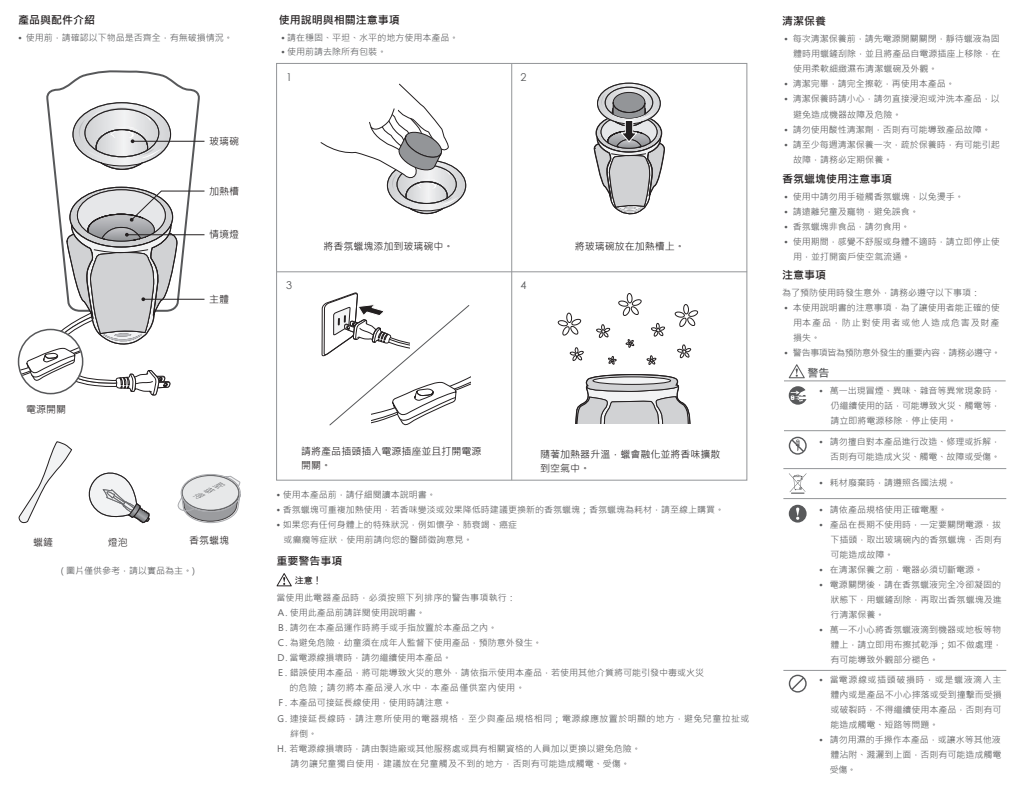
<style>
.page{position:relative;width:1023px;height:796px;background:#fff}
.page>*{position:absolute;margin:0;border:0;box-sizing:border-box;transform-origin:0 0}
.t1{font:700 11px "Microsoft Jheng Hei";color:#231f20}
.t2{font:700 11px "Microsoft Jheng Hei";color:#58595b}
.t3{font:10.8px "Century Gothic";color:#58595b}
.t4{font:10px/14px "Microsoft Jheng Hei";color:#231f20}
.t5{font:9px/15px "Microsoft Jheng Hei";color:#58595b;text-align:justify}
.t6{font:9px "Microsoft Jheng Hei";letter-spacing:.045em;color:#58595b}
.t7{font:9px "Microsoft Jheng Hei";letter-spacing:.03em;color:#58595b}
.t8{font:9px "Microsoft Jheng Hei";letter-spacing:.025em;color:#58595b}
.t9{font:9px "Microsoft Jheng Hei";letter-spacing:-.04em;color:#58595b}
.t10{font:9px "Microsoft Jheng Hei";letter-spacing:.05em;color:#58595b}
.t11{font:9px "DF Hei Bd HK BF";color:#231f20}
</style>
<div class="page">
<hr style="left:783px;top:430px;width:222px;height:1px;background:#939598">
<hr style="left:783px;top:468px;width:222px;height:1px;background:#939598">
<hr style="left:783px;top:498px;width:222px;height:1px;background:#939598">
<hr style="left:783px;top:670px;width:222px;height:1px;background:#939598">
<hr style="left:783px;top:380px;width:222px;height:1px;background:#939598">
<svg style="left:788px;top:436px;width:18px;height:18px"></svg>
<svg style="left:788px;top:386px;width:18px;height:18px"></svg>
<svg style="left:788px;top:504px;width:18px;height:18px"></svg>
<svg style="left:789px;top:473px;width:17px;height:20px"></svg>
<svg style="left:788px;top:674px;width:18px;height:18px"></svg>
<hr style="left:277px;top:271px;width:469px;height:1px;background:#939598">
<hr style="left:511px;top:63px;width:1px;height:417px;background:#939598">
<svg style="left:788px;top:364px;width:16px;height:14px"></svg>
<svg style="left:276px;top:573px;width:16px;height:13px"></svg>
<svg style="left:320px;top:83px;width:146px;height:131px"></svg>
<svg style="left:575px;top:374px;width:116px;height:50px"></svg>
<div style="left:592px;top:377px;width:78px;height:7px;background:#f2f3f4;border-radius:50%"></div>
<div style="left:592px;top:376px;width:78px;height:8px;border:1px solid #231f20;border-radius:50%"></div>
<svg style="left:608px;top:356px;width:8px;height:8px"></svg>
<svg style="left:625px;top:339px;width:8px;height:8px"></svg>
<svg style="left:646px;top:355px;width:10px;height:9px"></svg>
<svg style="left:677px;top:344px;width:13px;height:14px"></svg>
<svg style="left:651px;top:323px;width:13px;height:13px"></svg>
<svg style="left:596px;top:324px;width:14px;height:14px"></svg>
<svg style="left:569px;top:347px;width:14px;height:14px"></svg>
<div style="left:566px;top:313px;width:5px;height:9px;border:1px solid #231f20;border-radius:50%"></div>
<svg style="left:557px;top:318px;width:24px;height:17px"></svg>
<div style="left:626px;top:293px;width:6px;height:10px;border:1px solid #231f20;border-radius:50%"></div>
<svg style="left:618px;top:299px;width:23px;height:17px"></svg>
<div style="left:683px;top:304px;width:5px;height:10px;border:1px solid #231f20;border-radius:50%"></div>
<svg style="left:674px;top:310px;width:24px;height:17px"></svg>
<svg style="left:593px;top:82px;width:71px;height:133px"></svg>
<svg style="left:321px;top:292px;width:149px;height:134px"></svg>
<svg style="left:46px;top:70px;width:155px;height:117px"></svg>
<svg style="left:19px;top:441px;width:53px;height:82px"></svg>
<svg style="left:178px;top:474px;width:63px;height:49px"></svg>
<svg style="left:88px;top:472px;width:62px;height:51px"></svg>
<hr style="left:132px;top:141px;width:72px;height:1px;background:#231f20">
<svg style="left:72px;top:96px;width:99px;height:74px"></svg>
<svg style="left:19px;top:187px;width:186px;height:209px"></svg>
<p class="t1" style="left:18px;top:13px;width:79px">產品與配件介紹</p>
<p class="t5" style="left:18px;top:30px;width:216px">• 使用前，請確認以下物品是否齊全，有無破損情況。</p>
<p class="t4" style="left:209px;top:134px;width:31px">玻璃碗</p>
<p class="t4" style="left:209px;top:184px;width:31px">加熱槽</p>
<p class="t4" style="left:209px;top:227px;width:31px">情境燈</p>
<p class="t4" style="left:26px;top:402px;width:42px">電源開關</p>
<p class="t4" style="left:209px;top:292px;width:21px">主體</p>
<p class="t4" style="left:33px;top:535px;width:21px">蠟鏟</p>
<p class="t4" style="left:108px;top:534px;width:21px">燈泡</p>
<p class="t4" style="left:189px;top:533px;width:41px">香氛蠟塊</p>
<p class="t5" style="left:61px;top:563px;width:136px">( 圖片僅供參考，請以實品為主。)</p>
<p class="t1" style="left:279px;top:13px;width:122px">使用說明與相關注意事項</p>
<p class="t5" style="left:281px;top:30px;width:179px">• 請在穩固、平坦、水平的地方使用本產品。</p>
<p class="t5" style="left:281px;top:44px;width:107px">• 使用前請去除所有包裝。</p>
<p class="t3" style="left:286px;top:69px;width:7px">1</p>
<p class="t3" style="left:520px;top:69px;width:7px">2</p>
<p class="t4" style="left:323px;top:240px;width:131px">將香氛蠟塊添加到玻璃碗中。</p>
<p class="t4" style="left:574px;top:240px;width:111px">將玻璃碗放在加熱槽上。</p>
<p class="t3" style="left:286px;top:278px;width:7px">3</p>
<p class="t3" style="left:520px;top:278px;width:7px">4</p>
<p class="t4" style="left:301px;top:444px;width:181px">請將產品插頭插入電源插座並且打開電源開關。</p>
<p class="t5" style="left:276px;top:487px;width:161px">• 使用本產品前，請仔細閱讀本說明書。</p>
<p class="t5" style="left:276px;top:502px;width:449px">• 香氛蠟塊可重複加熱使用，若香味變淡或效果降低時建議更換新的香氛蠟塊；香氛蠟塊為耗材，請至線上購買。</p>
<p class="t5" style="left:283px;top:517px;width:235px;text-indent:-7px">• 如果您有任何身體上的特殊狀況，例如懷孕、肺衰竭、癌症或癲癇等症狀，使用前請向您的醫師徵詢意見。</p>
<p class="t4" style="left:540px;top:447px;width:181px">隨著加熱器升溫，蠟會融化並將香味擴散到空氣中。</p>
<p class="t1" style="left:276px;top:553px;width:67px">重要警告事項</p>
<p class="t11" style="left:295px;top:576px;width:28px">注意！</p>
<p class="t8" style="left:276px;top:592px;width:241px">當使用此電器產品時，必須按照下列排序的警告事項執行：</p>
<p class="t5" style="left:276px;top:605px;width:150px">Ａ. 使用此產品前請詳閱使用說明書。</p>
<p class="t5" style="left:276px;top:620px;width:222px">Ｂ. 請勿在本產品運作時將手或手指放置於本產品之內。</p>
<p class="t5" style="left:276px;top:635px;width:267px">Ｃ. 為避免危險，幼童須在成年人監督下使用產品，預防意外發生。</p>
<p class="t5" style="left:276px;top:650px;width:177px">Ｄ. 當電源線損壞時，請勿繼續使用本產品。</p>
<p class="t5" style="left:276px;top:665px;width:429px">Ｅ. 錯誤使用本產品，將可能導致火災的意外，請依指示使用本產品，若使用其他介質將可能引發中毒或火災</p>
<p class="t10" style="left:289px;top:682px;width:236px">的危險；請勿將本產品浸入水中，本產品僅供室內使用。</p>
<p class="t5" style="left:278px;top:695px;width:175px">F . 本產品可接延長線使用，使用時請注意。</p>
<p class="t6" style="left:277px;top:712px;width:473px">G. 連接延長線時，請注意所使用的電器規格，至少與產品規格相同；電源線應放置於明顯的地方，避免兒童拉扯或</p>
<p class="t5" style="left:290px;top:725px;width:28px">絆倒。</p>
<p class="t5" style="left:277px;top:740px;width:365px">H . 若電源線損壞時，請由製造廠或其他服務處或具有相關資格的人員加以更換以避免危險。</p>
<p class="t7" style="left:290px;top:757px;width:341px">請勿讓兒童獨自使用，建議放在兒童觸及不到的地方，否則有可能造成觸電、受傷。</p>
<p class="t1" style="left:781px;top:14px;width:45px">清潔保養</p>
<p class="t5" style="left:793px;top:32px;width:208px;text-indent:-9px">• 每次清潔保養前，請先電源開關關閉，靜待蠟液為固體時用蠟鏟刮除，並且將產品自電源插座上移除，在使用柔軟細緻濕布清潔蠟碗及外觀。</p>
<p class="t5" style="left:784px;top:77px;width:172px">• 清潔完畢，請完全擦乾，再使用本產品。</p>
<p class="t5" style="left:793px;top:92px;width:208px;text-indent:-9px">• 清潔保養時請小心，請勿直接浸泡或沖洗本產品，以避免造成機器故障及危險。</p>
<p class="t5" style="left:784px;top:122px;width:208px">• 請勿使用酸性清潔劑，否則有可能導致產品故障。</p>
<p class="t5" style="left:793px;top:137px;width:208px;text-indent:-9px">• 請至少每週清潔保養一次，疏於保養時，有可能引起故障，請務必定期保養。</p>
<p class="t1" style="left:781px;top:172px;width:111px">香氛蠟塊使用注意事項</p>
<p class="t5" style="left:784px;top:189px;width:181px">• 使用中請勿用手碰觸香氛蠟塊，以免燙手。</p>
<p class="t5" style="left:784px;top:204px;width:136px">• 請遠離兒童及寵物，避免誤食。</p>
<p class="t5" style="left:784px;top:219px;width:127px">• 香氛蠟塊非食品，請勿食用。</p>
<p class="t5" style="left:793px;top:234px;width:208px;text-indent:-9px">• 使用期間，感覺不舒服或身體不適時，請立即停止使用，並打開窗戶使空氣流通。</p>
<p class="t1" style="left:781px;top:267px;width:45px">注意事項</p>
<p class="t5" style="left:781px;top:285px;width:199px">為了預防使用時發生意外，請務必遵守以下事項：</p>
<p class="t5" style="left:793px;top:300px;width:208px;text-indent:-9px">• 本使用說明書的注意事項，為了讓使用者能正確的使用本產品，防止對使用者或他人造成危害及財產損失。</p>
<p class="t9" style="left:784px;top:347px;width:218px">• 警告事項皆為預防意外發生的重要內容，請務必遵守。</p>
<p class="t5" style="left:830px;top:383px;width:171px;text-indent:-11px">• 萬一出現冒煙、異味、雜音等異常現象時，仍繼續使用的話，可能導致火災、觸電等，請立即將電源移除，停止使用。</p>
<p class="t5" style="left:819px;top:434px;width:182px;text-align:right">• 請勿擅自對本產品進行改造、修理或拆解，否則有可能造成火災、觸電、故障或受傷。</p>
<p class="t5" style="left:819px;top:475px;width:138px">• 耗材廢棄時，請遵照各國法規。</p>
<p class="t5" style="left:819px;top:502px;width:129px">• 請依產品規格使用正確電壓。</p>
<p class="t5" style="left:830px;top:517px;width:172px;text-indent:-11px">• 產品在長期不使用時，一定要關閉電源，拔下插頭，取出玻璃碗內的香氛蠟塊，否則有可能造成故障。</p>
<p class="t5" style="left:819px;top:562px;width:165px">• 在清潔保養之前，電器必須切斷電源。</p>
<p class="t5" style="left:830px;top:577px;width:172px;text-indent:-11px">• 電源關閉後，請在香氛蠟液完全冷卻凝固的狀態下，用蠟鏟刮除，再取出香氛蠟塊及進行清潔保養。</p>
<p class="t5" style="left:830px;top:622px;width:172px;text-indent:-11px">• 萬一不小心將香氛蠟液滴到機器或地板等物體上，請立即用布擦拭乾淨；如不做處理，有可能導致外觀部分褪色。</p>
<p class="t2" style="left:807px;top:366px;width:23px">警告</p>
<p class="t5" style="left:830px;top:671px;width:173px;text-indent:-11px">• 當電源線或插頭破損時，或是蠟液滴入主體內或是產品不小心摔落或受到撞擊而受損或破裂時，不得繼續使用本產品，否則有可能造成觸電、短路等問題。</p>
<p class="t5" style="left:829px;top:731px;width:173px;text-indent:-11px">• 請勿用濕的手操作本產品，或讓水等其他液體沾附、濺灑到上面，否則有可能造成觸電受傷。</p>
</div>
